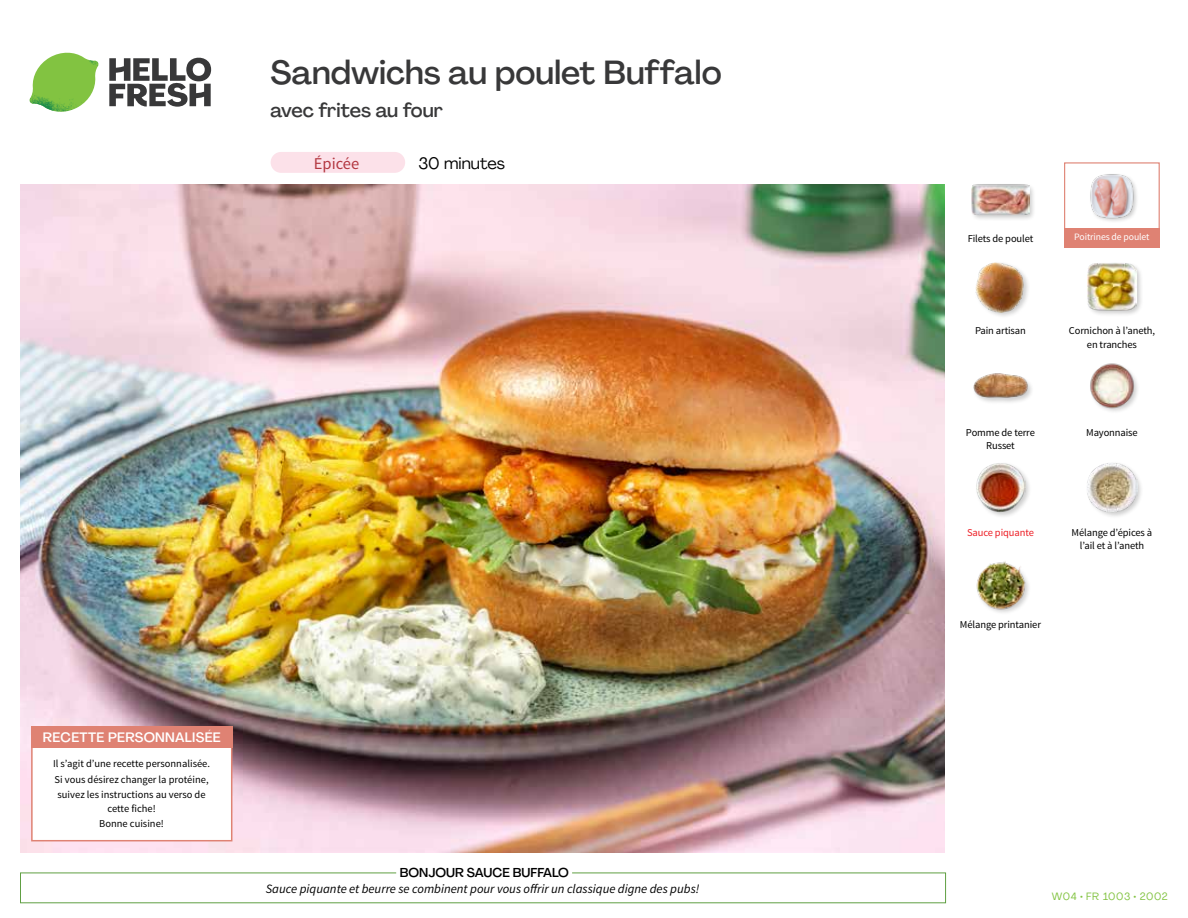
<style>
.page{position:relative;width:1188px;height:918px;background:#fff}
.page>*{position:absolute;margin:0;border:0;box-sizing:border-box;transform-origin:0 0}
.t1{font:500 33px "Agrandir";color:#383839}
.t2{font:500 19.5px "Agrandir";letter-spacing:-.005em;color:#383839}
.t3{font:16.5px "Agrandir";color:#000}
.t4{font:16.5px "Source Sans Pro";color:#b33841}
.t5{font:500 13.5px "Agrandir";letter-spacing:.02em;color:#fff}
.t6{font:italic 12.75px "Source Sans Pro";color:#000}
.t7{font:500 12.75px "Agrandir";color:#000}
.t8{font:10.5px/13.5px "Source Sans Pro";letter-spacing:-.01em;color:#000;text-align:center}
.t9{font:10.5px "Agrandir";letter-spacing:.05em;color:#82c341}
.t10{font:10.5px "Source Sans Pro";letter-spacing:-.01em;color:#ed1d24}
.t11{font:9.75px "Source Sans Pro";letter-spacing:-.01em;color:#fff}
</style>
<div class="page">
<svg style="left:109px;top:57px;width:102px;height:50px"></svg>
<svg style="left:34px;top:53px;width:62px;height:40px"></svg>
<img style="left:67px;top:53px;width:32px;height:26px">
<img style="left:33px;top:75px;width:59px;height:11px">
<img style="left:29px;top:79px;width:61px;height:33px">
<img style="left:65px;top:86px;width:27px;height:25px">
<div style="left:20px;top:873px;width:926px;height:30px;border:1px solid #609f43"></div>
<div style="left:396px;top:865px;width:176px;height:15px;background:#fff"></div>
<img style="left:21px;top:184px;width:924px;height:668px">
<div style="left:271px;top:152px;width:134px;height:21px;background:#fce1e9;border-radius:10px"></div>
<img style="left:976px;top:561px;width:53px;height:52px">
<div style="left:1086px;top:461px;width:58px;height:57px;background:#000;opacity:.2"></div>
<img style="left:1087px;top:462px;width:50px;height:50px">
<div style="left:975px;top:462px;width:57px;height:56px;background:#000;opacity:.2"></div>
<img style="left:975px;top:462px;width:51px;height:50px">
<img style="left:1090px;top:363px;width:48px;height:49px">
<div style="left:973px;top:372px;width:61px;height:33px;background:#000;opacity:.2"></div>
<img style="left:973px;top:372px;width:56px;height:29px">
<div style="left:1086px;top:262px;width:58px;height:56px;background:#000;opacity:.2"></div>
<img style="left:1087px;top:262px;width:50px;height:50px">
<div style="left:974px;top:261px;width:57px;height:58px;background:#000;opacity:.2"></div>
<img style="left:975px;top:262px;width:51px;height:50px">
<img style="left:1090px;top:174px;width:47px;height:47px">
<div style="left:970px;top:183px;width:66px;height:38px;background:#000;opacity:.2"></div>
<img style="left:972px;top:183px;width:57px;height:38px">
<div style="left:1064px;top:162px;width:96px;height:73px;border:1px solid #df8273"></div>
<div style="left:1064px;top:228px;width:96px;height:19px;background:#df8273"></div>
<div style="left:31px;top:726px;width:201px;height:115px;background:#fff;border:2px solid #df8273"></div>
<div style="left:31px;top:726px;width:202px;height:22px;background:#df8273"></div>
<h1 class="t1" style="left:271px;top:52px;width:453px">Sandwichs au poulet Buffalo</h1>
<h2 class="t2" style="left:271px;top:98px;width:174px">avec frites au four</h2>
<h3 class="t3" style="left:418px;top:153px;width:88px">30 minutes</h3>
<h3 class="t4" style="left:314px;top:153px;width:47px">Épicée</h3>
<p class="t5" style="left:43px;top:729px;width:179px">RECETTE PERSONNALISÉE</p>
<p class="t8" style="left:53px;top:756px;width:158px;line-height:15.6px;text-align:left">Il s’agit d’une recette personnalisée.<br>Si vous désirez changer la protéine, suivez les instructions au verso de</p>
<p class="t8" style="left:99px;top:801px;width:66px;line-height:15.6px">cette fiche!<br>Bonne cuisine!</p>
<p class="t7" style="left:400px;top:864px;width:171px">BONJOUR SAUCE BUFFALO</p>
<p class="t6" style="left:266px;top:881px;width:435px">Sauce piquante et beurre se combinent pour vous offrir un classique digne des pubs!</p>
<p class="t8" style="left:968px;top:232px;width:67px">Filets de poulet</p>
<p class="t11" style="left:1074px;top:231px;width:77px">Poitrines de poulet</p>
<p class="t8" style="left:975px;top:324px;width:52px">Pain artisan</p>
<p class="t8" style="left:1069px;top:324px;width:88px">Cornichon à l’aneth, en tranches</p>
<p class="t8" style="left:966px;top:425px;width:70px">Pomme de terre<br>Russet</p>
<p class="t8" style="left:1086px;top:425px;width:53px">Mayonnaise</p>
<p class="t10" style="left:967px;top:526px;width:68px">Sauce piquante</p>
<p class="t8" style="left:960px;top:618px;width:82px">Mélange printanier</p>
<p class="t8" style="left:1072px;top:526px;width:82px">Mélange d’épices à l’ail et à l’aneth</p>
<p class="t9" style="left:1052px;top:890px;width:118px">W04 • FR 1003 • 2002</p>
</div>
